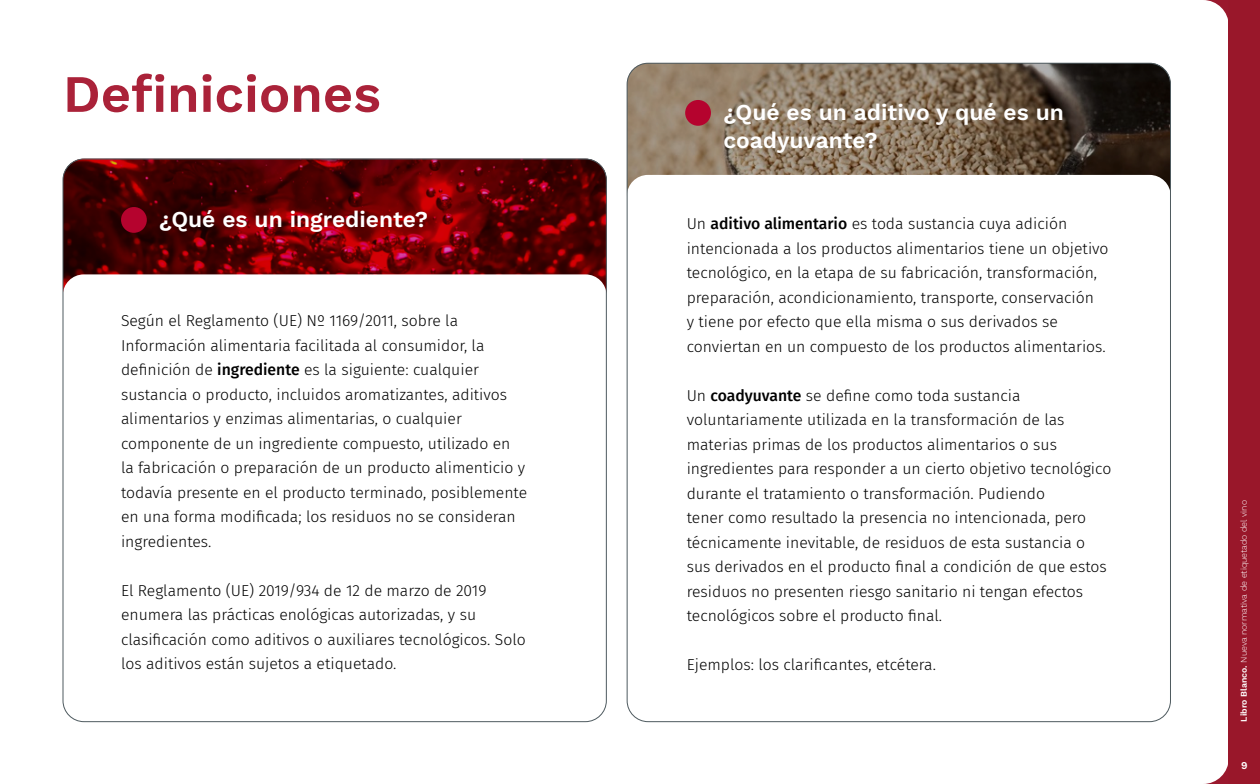
<style>
.page{position:relative;width:1260px;height:784px;background:#fff}
.page>*{position:absolute;margin:0;border:0;box-sizing:border-box;transform-origin:0 0}
.t1{font:600 52.5px "Work Sans";color:#aa2239}
.t2{font:600 22.75px/27.3px "Work Sans";color:#fff}
.t3{font:300 15.75px/24.5px "Fira Sans";color:#000}
.t4{font:600 10.5px "Work Sans";color:#fff}
.t5{font:300 8.75px "Work Sans";color:#fff}
.s1{font-weight:500}
.s2{font-weight:600}
</style>
<div class="page">
<svg style="left:63px;top:159px;width:544px;height:157px;background:#5c0103"></svg>
<svg style="left:627px;top:63px;width:544px;height:153px;background:#71604e"></svg>
<div style="left:63px;top:274px;width:544px;height:72px;background:#fff;border-radius:21px"></div>
<div style="left:627px;top:175px;width:544px;height:69px;background:#fff;border-radius:21px"></div>
<div style="left:1229px;top:0;width:31px;height:784px;background:#99172a"></div>
<svg style="left:1204px;top:0;width:25px;height:26px"></svg>
<div style="left:121px;top:207px;width:26px;height:26px;background:#b5032e;border-radius:50%"></div>
<div style="left:685px;top:100px;width:26px;height:26px;background:#b5032e;border-radius:50%"></div>
<svg style="left:1204px;top:758px;width:25px;height:26px"></svg>
<h1 class="t1" style="left:63px;top:54px;width:320px">Definiciones</h1>
<h2 class="t2" style="left:159px;top:205px;width:270px">¿Qué es un ingrediente?</h2>
<p class="t3" style="left:121px;top:308px;width:408px">Según el Reglamento (UE) Nº 1169/2011, sobre la Información alimentaria facilitada al consumidor, la definición de <span class="s1">ingrediente</span> es la siguiente: cualquier sustancia o producto, incluidos aromatizantes, aditivos alimentarios y enzimas alimentarias, o cualquier componente de un ingrediente compuesto, utilizado en la fabricación o preparación de un producto alimenticio y todavía presente en el producto terminado, posiblemente en una forma modificada; los residuos no se consideran ingredientes.</p>
<p class="t3" style="left:121px;top:578px;width:406px">El Reglamento (UE) 2019/934 de 12 de marzo de 2019 enumera las prácticas enológicas autorizadas, y su clasificación como aditivos o auxiliares tecnológicos. Solo los aditivos están sujetos a etiquetado.</p>
<h2 class="t2" style="left:723px;top:98px;width:342px">¿Qué es un aditivo y qué es un coadyuvante?</h2>
<p class="t3" style="left:687px;top:211px;width:423px">Un <span class="s1">aditivo alimentario</span> es toda sustancia cuya adición intencionada a los productos alimentarios tiene un objetivo tecnológico, en la etapa de su fabricación, transformación, preparación, acondicionamiento, transporte, conservación<br>y tiene por efecto que ella misma o sus derivados se conviertan en un compuesto de los productos alimentarios.</p>
<p class="t3" style="left:687px;top:383px;width:426px">Un <span class="s1">coadyuvante</span> se define como toda sustancia voluntariamente utilizada en la transformación de las materias primas de los productos alimentarios o sus ingredientes para responder a un cierto objetivo tecnológico durante el tratamiento o transformación. Pudiendo<br>tener como resultado la presencia no intencionada, pero técnicamente inevitable, de residuos de esta sustancia o sus derivados en el producto final a condición de que estos residuos no presenten riesgo sanitario ni tengan efectos tecnológicos sobre el producto final.</p>
<p class="t3" style="left:687px;top:652px;width:251px">Ejemplos: los clarificantes, etcétera.</p>
<p class="t5" style="left:1237px;top:721px;width:223px;rotate:-90deg"><span class="s2">Libro Blanco.</span> Nueva normativa de etiquetado del vino</p>
<p class="t4" style="left:1241px;top:757px;width:8px">9</p>
</div>
